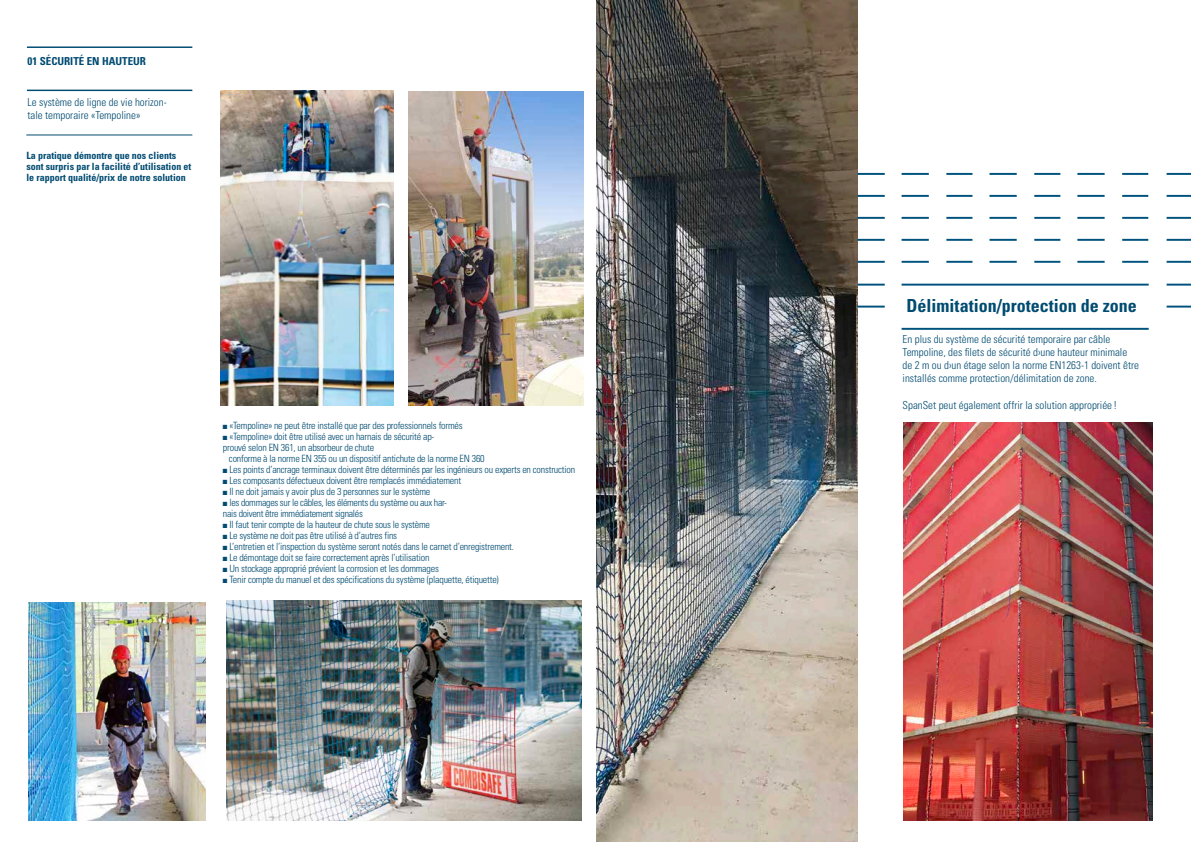
<style>
.page{position:relative;width:1191px;height:842px;background:#fff}
.page>*{position:absolute;margin:0;border:0;box-sizing:border-box;transform-origin:0 0}
.t1{font:700 condensed 18px "Univers LT Std";color:#004b71}
.t2{font:300 condensed 11px/13.2px "Univers LT Std";color:#004b71}
.t3{font:700 condensed 11px "Univers LT Std";color:#004b71}
.t4{font:300 condensed 10px/11px "Univers LT Std";letter-spacing:-.02em;color:#004b71}
.t5{font:700 condensed 10px/11px "Univers LT Std";color:#004b71}
</style>
<div class="page">
<img style="left:408px;top:91px;width:175px;height:314px">
<img style="left:220px;top:91px;width:174px;height:314px">
<img style="left:903px;top:422px;width:249px;height:399px">
<img style="left:29px;top:602px;width:177px;height:218px">
<img style="left:227px;top:600px;width:354px;height:220px">
<hr style="left:27px;top:46px;width:165px;height:2px;background:#004b71">
<hr style="left:27px;top:90px;width:165px;height:1px;background:#004b71">
<hr style="left:26px;top:135px;width:166px;height:1px;background:#004b71">
<img style="left:596px;top:0;width:261px;height:842px">
<hr style="left:901px;top:328px;width:247px;height:2px;background:#00527e">
<hr style="left:901px;top:284px;width:247px;height:2px;background:#00527e">
<hr style="left:901px;top:173px;width:27px;height:2px;background:#00527e">
<hr style="left:901px;top:195px;width:27px;height:2px;background:#00527e">
<hr style="left:901px;top:261px;width:27px;height:2px;background:#00527e">
<hr style="left:901px;top:239px;width:27px;height:2px;background:#00527e">
<hr style="left:901px;top:217px;width:27px;height:2px;background:#00527e">
<hr style="left:946px;top:173px;width:26px;height:2px;background:#00527e">
<hr style="left:946px;top:195px;width:26px;height:2px;background:#00527e">
<hr style="left:946px;top:261px;width:26px;height:2px;background:#00527e">
<hr style="left:946px;top:239px;width:26px;height:2px;background:#00527e">
<hr style="left:946px;top:217px;width:26px;height:2px;background:#00527e">
<hr style="left:989px;top:173px;width:27px;height:2px;background:#00527e">
<hr style="left:989px;top:195px;width:27px;height:2px;background:#00527e">
<hr style="left:989px;top:261px;width:27px;height:2px;background:#00527e">
<hr style="left:989px;top:239px;width:27px;height:2px;background:#00527e">
<hr style="left:989px;top:217px;width:27px;height:2px;background:#00527e">
<hr style="left:1034px;top:173px;width:26px;height:2px;background:#00527e">
<hr style="left:1034px;top:195px;width:26px;height:2px;background:#00527e">
<hr style="left:1034px;top:261px;width:26px;height:2px;background:#00527e">
<hr style="left:1034px;top:239px;width:26px;height:2px;background:#00527e">
<hr style="left:1034px;top:217px;width:26px;height:2px;background:#00527e">
<hr style="left:1077px;top:173px;width:27px;height:2px;background:#00527e">
<hr style="left:1077px;top:195px;width:27px;height:2px;background:#00527e">
<hr style="left:1077px;top:261px;width:27px;height:2px;background:#00527e">
<hr style="left:1077px;top:239px;width:27px;height:2px;background:#00527e">
<hr style="left:1077px;top:217px;width:27px;height:2px;background:#00527e">
<hr style="left:1122px;top:173px;width:26px;height:2px;background:#00527e">
<hr style="left:1122px;top:195px;width:26px;height:2px;background:#00527e">
<hr style="left:1122px;top:261px;width:26px;height:2px;background:#00527e">
<hr style="left:1122px;top:239px;width:26px;height:2px;background:#00527e">
<hr style="left:1122px;top:217px;width:26px;height:2px;background:#00527e">
<hr style="left:857px;top:173px;width:27px;height:2px;background:#00527e">
<hr style="left:1166px;top:173px;width:25px;height:2px;background:#00527e">
<hr style="left:857px;top:195px;width:27px;height:2px;background:#00527e">
<hr style="left:1166px;top:195px;width:25px;height:2px;background:#00527e">
<hr style="left:857px;top:306px;width:27px;height:2px;background:#00527e">
<hr style="left:1166px;top:306px;width:25px;height:2px;background:#00527e">
<hr style="left:857px;top:284px;width:27px;height:2px;background:#00527e">
<hr style="left:1166px;top:284px;width:25px;height:2px;background:#00527e">
<hr style="left:857px;top:261px;width:27px;height:2px;background:#00527e">
<hr style="left:1166px;top:261px;width:25px;height:2px;background:#00527e">
<hr style="left:857px;top:239px;width:27px;height:2px;background:#00527e">
<hr style="left:1166px;top:239px;width:25px;height:2px;background:#00527e">
<hr style="left:857px;top:217px;width:27px;height:2px;background:#00527e">
<hr style="left:1166px;top:217px;width:25px;height:2px;background:#00527e">
<p class="t3" style="left:27px;top:54px;width:120px">01 SÉCURITÉ EN HAUTEUR</p>
<p class="t2" style="left:27px;top:96px;width:141px">Le système de ligne de vie horizon&shy;tale temporaire «Tempoline»</p>
<p class="t5" style="left:26px;top:150px;width:166px">La pratique démontre que nos clients sont surpris par la facilité d’utilisation et le rapport qualité/prix de notre solution</p>
<p class="t4" style="left:223px;top:419px;width:241px">■ «Tempoline» ne peut être installé que par des professionnels formés</p>
<p class="t4" style="left:223px;top:430px;width:213px">■ «Tempoline» doit être utilisé avec un harnais de sécurité ap-</p>
<p class="t4" style="left:223px;top:441px;width:153px">prouvé selon EN 361, un absorbeur de chute</p>
<p class="t4" style="left:229px;top:452px;width:257px">conforme à la norme EN 355 ou un dispositif antichute de la norme EN 360</p>
<p class="t4" style="left:223px;top:463px;width:354px">■ Les points d’ancrage terminaux doivent être déterminés par les ingénieurs ou experts en construction</p>
<p class="t4" style="left:223px;top:474px;width:240px">■ Les composants défectueux doivent être remplacés immédiatement</p>
<p class="t4" style="left:223px;top:485px;width:209px">■ Il ne doit jamais y avoir plus de 3 personnes sur le système</p>
<p class="t4" style="left:223px;top:496px;width:226px">■ les dommages sur le câbles, les éléments du système ou aux har&shy;nais doivent être immédiatement signalés</p>
<p class="t4" style="left:223px;top:518px;width:208px">■ Il faut tenir compte de la hauteur de chute sous le système</p>
<p class="t4" style="left:223px;top:529px;width:176px">■ Le système ne doit pas être utilisé à d’autres fins</p>
<p class="t4" style="left:223px;top:540px;width:293px">■ L’entretien et l’inspection du système seront notés dans le carnet d’enregistrement.</p>
<p class="t4" style="left:223px;top:551px;width:208px">■ Le démontage doit se faire correctement après l’utilisation</p>
<p class="t4" style="left:223px;top:562px;width:217px">■ Un stockage approprié prévient la corrosion et les dommages</p>
<p class="t4" style="left:223px;top:573px;width:277px">■ Tenir compte du manuel et des spécifications du système (plaquette, étiquette)</p>
<h1 class="t1" style="left:906px;top:295px;width:232px">Délimitation/protection de zone</h1>
<p class="t2" style="left:902px;top:332px;width:238px">En plus du système de sécurité temporaire par câble Tempoline, des filets de sécurité d›une hauteur minimale de 2 m ou d›un étage selon la norme EN1263-1 doivent être installés comme protection/délimitation de zone.</p>
<p class="t2" style="left:902px;top:398px;width:216px">SpanSet peut également offrir la solution appropriée !</p>
</div>
